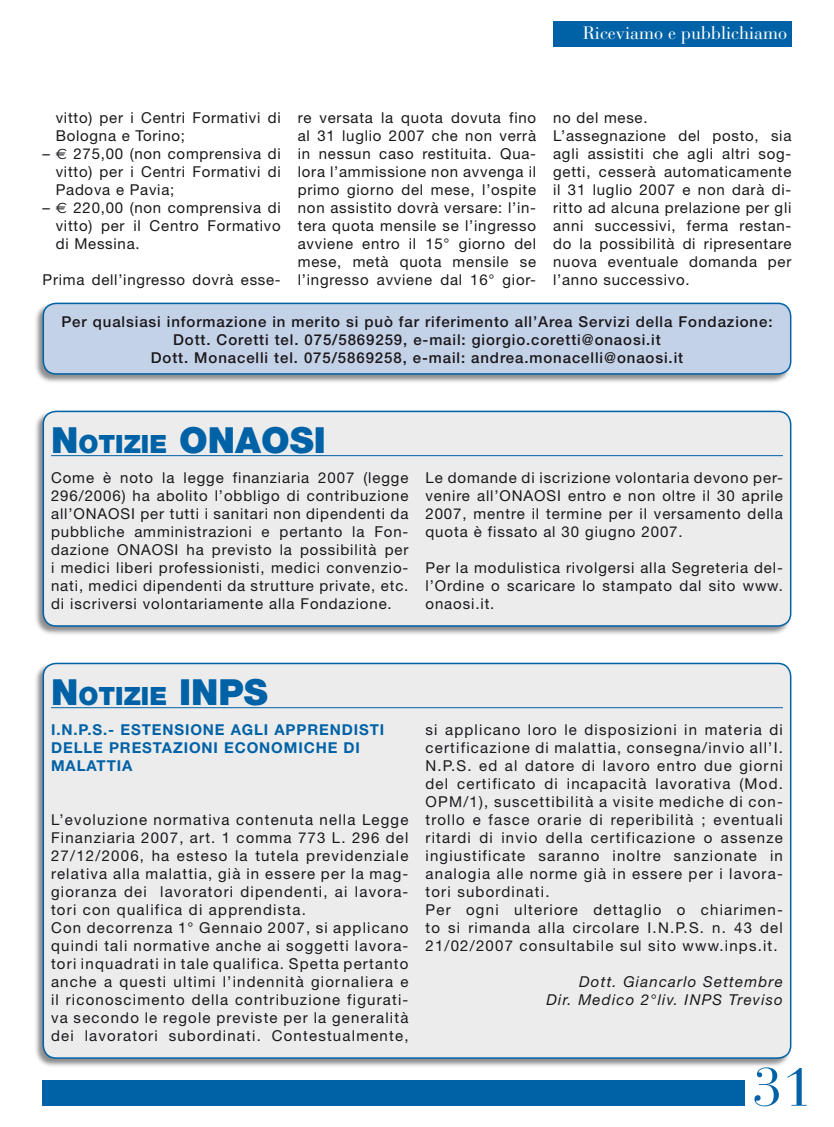
<style>
.page{position:relative;width:834px;height:1127px;background:#fff}
.page>*{position:absolute;margin:0;border:0;box-sizing:border-box;transform-origin:0 0}
.t1{font:54px "Bauer Bodoni";color:#0062a6}
.t2{font:900 36px "Helvetica Neue";color:#0062a6}
.t3{font:900 25.2px "Helvetica Neue";color:#0062a6}
.t4{font:18px "Bauer Bodoni";color:#fff}
.t5{font:15px/18px "Helvetica Neue";letter-spacing:.08em;color:#1a171b;text-align:justify}
.t6{font:15px/18px "Helvetica Neue";letter-spacing:.05em;color:#1a171b}
.t7{font:500 15px/18px "Helvetica Neue";letter-spacing:.06em;color:#1a171b;text-align:center}
.t8{font:700 15px "Helvetica Neue";color:#0062a6}
.t9{font:italic 15px/18px "Helvetica Neue";letter-spacing:.08em;color:#1a171b;text-align:right}
.s1{font-family:"Euro Sans"}
.s2{font-size:25.2px}
.s3{font-size:36px}
</style>
<div class="page">
<div style="left:33px;top:302px;width:759px;height:82px;background:#1a171b;opacity:.5"></div>
<div style="left:43px;top:303px;width:747px;height:71px;background:#c4d2e7;border-radius:13px"></div>
<div style="left:43px;top:303px;width:748px;height:72px;border:2px solid #0062a6;border-radius:13px"></div>
<div style="left:553px;top:21px;width:238px;height:26px;background:#0062a6"></div>
<div style="left:43px;top:1080px;width:701px;height:26px;background:#0062a6"></div>
<div style="left:33px;top:410px;width:759px;height:226px;background:#1a171b;opacity:.5"></div>
<div style="left:43px;top:411px;width:747px;height:215px;background:#ececed;border-radius:13px"></div>
<div style="left:43px;top:411px;width:748px;height:216px;border:2px solid #0062a6;border-radius:13px"></div>
<hr style="left:51px;top:455px;width:731px;height:1px;background:#0062a6">
<div style="left:33px;top:662px;width:759px;height:406px;background:#1a171b;opacity:.5"></div>
<div style="left:43px;top:663px;width:747px;height:395px;background:#ececed;border-radius:13px"></div>
<div style="left:43px;top:663px;width:748px;height:396px;border:2px solid #0062a6;border-radius:13px"></div>
<hr style="left:51px;top:707px;width:731px;height:1px;background:#0062a6">
<p class="t4" style="left:583px;top:22px;width:206px">Riceviamo e pubblichiamo</p>
<p class="t6" style="left:56px;top:108px;width:226px">vitto) per i Centri Formativi di<br>Bologna e Torino;</p>
<p class="t5" style="left:56px;top:144px;width:226px;text-indent:-13px">– <span class="s1">€</span> 275,00 (non comprensiva di vitto) per i Centri Formativi di Padova e Pavia;</p>
<p class="t5" style="left:56px;top:198px;width:226px;text-indent:-13px">– <span class="s1">€</span> 220,00 (non comprensiva di vitto) per il Centro Formativo di Messina.</p>
<p class="t6" style="left:43px;top:270px;width:240px">Prima dell’ingresso dovrà esse-</p>
<p class="t5" style="left:298px;top:108px;width:240px">re versata la quota dovuta fino al 31 luglio 2007 che non verrà in nessun caso restituita. Qua&shy;lora l’ammissione non avvenga il primo giorno del mese, l’ospite non assistito dovrà versare: l’in&shy;tera quota mensile se l’ingresso avviene entro il 15° giorno del mese, metà quota mensile se l’ingresso avviene dal 16° gior-</p>
<p class="t6" style="left:553px;top:108px;width:240px">no del mese.<br>L’assegnazione del posto, sia agli assistiti che agli altri sog&shy;getti, cesserà automaticamente il 31 luglio 2007 e non darà di&shy;ritto ad alcuna prelazione per gli anni successivi, ferma restan&shy;do la possibilità di ripresentare nuova eventuale domanda per l’anno successivo.</p>
<p class="t7" style="left:61px;top:312px;width:712px">Per qualsiasi informazione in merito si può far riferimento all’Area Servizi della Fondazione:<br>Dott. Coretti tel. 075/5869259, e-mail: giorgio.coretti@onaosi.it<br>Dott. Monacelli tel. 075/5869258, e-mail: andrea.monacelli@onaosi.it</p>
<h2 class="t2" style="left:51px;top:419px;width:153px">N <span class="s2">OTIZIE</span> ONAOSI</h2>
<p class="t5" style="left:51px;top:468px;width:359px">Come è noto la legge finanziaria 2007 (legge 296/2006) ha abolito l’obbligo di contribuzione all’ONAOSI per tutti i sanitari non dipendenti da pubbliche amministrazioni e pertanto la Fon&shy;dazione ONAOSI ha previsto la possibilità per i medici liberi professionisti, medici convenzio&shy;nati, medici dipendenti da strutture private, etc. di iscriversi volontariamente alla Fondazione.</p>
<p class="t5" style="left:425px;top:468px;width:359px">Le domande di iscrizione volontaria devono per&shy;venire all’ONAOSI entro e non oltre il 30 aprile 2007, mentre il termine per il versamento della quota è fissato al 30 giugno 2007.</p>
<p class="t5" style="left:425px;top:558px;width:359px">Per la modulistica rivolgersi alla Segreteria del&shy;l’Ordine o scaricare lo stampato dal sito www. onaosi.it.</p>
<h3 class="t3" style="left:51px;top:681px;width:151px"><span class="s3">N</span> OTIZIE <span class="s3">INPS</span></h3>
<p class="t8" style="left:51px;top:720px;width:92px">I.N.P.S.- ESTENSIONE</p>
<p class="t8" style="left:231px;top:720px;width:11px">AGLI</p>
<p class="t8" style="left:274px;top:720px;width:11px">APPRENDISTI</p>
<p class="t8" style="left:51px;top:738px;width:12px">DELLE</p>
<p class="t8" style="left:109px;top:738px;width:12px">PRESTA</p>
<p class="t8" style="left:173px;top:738px;width:20px">ZIONI</p>
<p class="t8" style="left:224px;top:738px;width:13px">ECONOMIC</p>
<p class="t8" style="left:316px;top:738px;width:36px">HE DI</p>
<p class="t8" style="left:51px;top:756px;width:12px">MALATTIA</p>
<p class="t5" style="left:51px;top:810px;width:359px;text-align:left">L’evoluzione normativa contenuta nella Legge Finanziaria 2007, art. 1 comma 773 L. 296 del 27/12/2006, ha esteso la tutela previdenziale relativa alla malattia, già in essere per la mag&shy;gioranza dei lavoratori dipendenti, ai lavora&shy;tori con qualifica di apprendista.<br>Con decorrenza 1° Gennaio 2007, si applicano quindi tali normative anche ai soggetti lavora&shy;tori inquadrati in tale qualifica. Spetta pertanto anche a questi ultimi l’indennità giornaliera e il riconoscimento della contribuzione figurati&shy;va secondo le regole previste per la generalità dei lavoratori subordinati. Contestualmente,</p>
<p class="t5" style="left:425px;top:720px;width:359px;text-align:left">si applicano loro le disposizioni in materia di certificazione di malattia, consegna/invio all’I.<br>N.P.S. ed al datore di lavoro entro due giorni del certificato di incapacità lavorativa (Mod.<br>OPM/1), suscettibilità a visite mediche di con&shy;trollo e fasce orarie di reperibilità ; eventuali ritardi di invio della certificazione o assenze ingiustificate saranno inoltre sanzionate in analogia alle norme già in essere per i lavora&shy;tori subordinati.<br>Per ogni ulteriore dettaglio o chiarimen&shy;to si rimanda alla circolare I.N.P.S. n. 43 del 21/02/2007 consultabile sul sito www.inps.it.</p>
<p class="t9" style="left:546px;top:972px;width:238px">Dott. Giancarlo Settembre<br>Dir. Medico 2°liv. INPS Treviso</p>
<h1 class="t1" style="left:752px;top:1055px;width:62px">31</h1>
</div>
